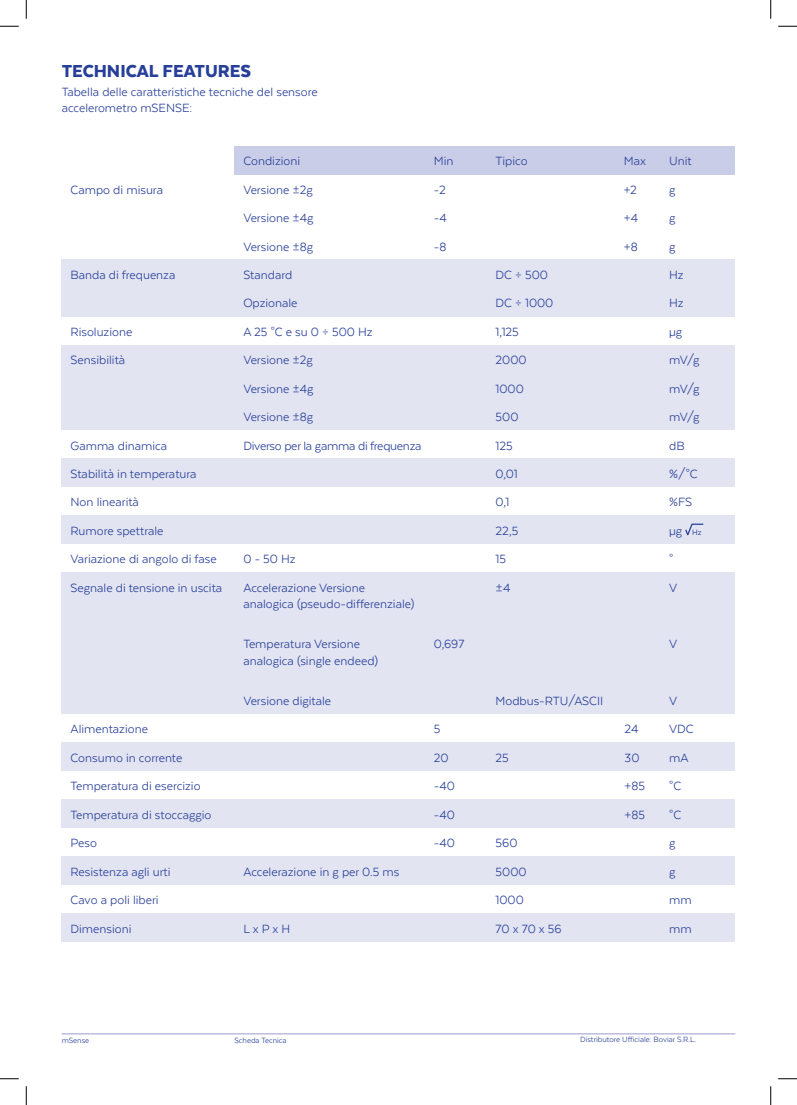
<style>
.page{position:relative;width:797px;height:1105px;background:#fff}
.page>*{position:absolute;margin:0;border:0;box-sizing:border-box;transform-origin:0 0}
.t1{font:900 20px "Texta";color:#283f99}
.t2{font:13.75px/16.2px "Texta";color:#283f99}
.t3{font:13.75px "Texta";letter-spacing:-.02em;color:#283f99}
.t4{font:8.75px "Texta";color:#283f99}
.t5{font:8.75px "Texta";color:#283f99}
</style>
<div class="page">
<hr style="left:62px;top:1034px;width:673px;height:1px;background:#9c9bcc">
<div style="left:234px;top:146px;width:501px;height:28px;background:#cacde7"></div>
<div style="left:62px;top:260px;width:673px;height:28px;background:#e2e4f2"></div>
<div style="left:62px;top:459px;width:673px;height:28px;background:#e2e4f2"></div>
<div style="left:62px;top:572px;width:673px;height:57px;background:#e2e4f2"></div>
<div style="left:62px;top:629px;width:673px;height:57px;background:#e2e4f2"></div>
<div style="left:62px;top:743px;width:673px;height:28px;background:#e2e4f2"></div>
<div style="left:62px;top:799px;width:673px;height:29px;background:#e2e4f2"></div>
<div style="left:62px;top:856px;width:673px;height:29px;background:#e2e4f2"></div>
<div style="left:62px;top:913px;width:673px;height:29px;background:#e2e4f2"></div>
<div style="left:62px;top:686px;width:673px;height:28px;background:#e2e4f2"></div>
<div style="left:62px;top:515px;width:673px;height:29px;background:#e2e4f2"></div>
<div style="left:62px;top:288px;width:673px;height:28px;background:#e2e4f2"></div>
<div style="left:62px;top:345px;width:673px;height:28px;background:#e2e4f2"></div>
<div style="left:62px;top:373px;width:673px;height:29px;background:#e2e4f2"></div>
<div style="left:62px;top:402px;width:673px;height:28px;background:#e2e4f2"></div>
<svg style="left:685px;top:523px;width:19px;height:13px"></svg>
<svg style="left:0;top:25px;width:19px;height:2px"></svg>
<svg style="left:778px;top:25px;width:19px;height:2px"></svg>
<svg style="left:0;top:1078px;width:19px;height:1px"></svg>
<svg style="left:778px;top:1078px;width:19px;height:1px"></svg>
<svg style="left:25px;top:0;width:2px;height:19px"></svg>
<svg style="left:25px;top:1086px;width:2px;height:19px"></svg>
<svg style="left:770px;top:0;width:1px;height:19px"></svg>
<svg style="left:770px;top:1086px;width:1px;height:19px"></svg>
<p class="t1" style="left:62px;top:60px;width:191px">TECHNICAL FEATURES</p>
<p class="t2" style="left:62px;top:83px;width:257px">Tabella delle caratteristiche tecniche del sensore accelerometro mSENSE:</p>
<p class="t2" style="left:243px;top:153px;width:58px">Condizioni</p>
<p class="t2" style="left:434px;top:153px;width:21px">Min</p>
<p class="t2" style="left:495px;top:153px;width:34px">Tipico</p>
<p class="t2" style="left:624px;top:153px;width:24px">Max</p>
<p class="t2" style="left:669px;top:153px;width:24px">Unit</p>
<p class="t2" style="left:71px;top:181px;width:94px">Campo di misura</p>
<p class="t2" style="left:243px;top:181px;width:71px">Versione ±2g</p>
<p class="t2" style="left:243px;top:210px;width:72px">Versione ±4g</p>
<p class="t2" style="left:243px;top:238px;width:71px">Versione ±8g</p>
<p class="t2" style="left:434px;top:181px;width:13px">-2</p>
<p class="t2" style="left:434px;top:210px;width:14px">-4</p>
<p class="t2" style="left:434px;top:238px;width:14px">-8</p>
<p class="t2" style="left:624px;top:181px;width:15px">+2</p>
<p class="t2" style="left:624px;top:210px;width:16px">+4</p>
<p class="t2" style="left:624px;top:238px;width:15px">+8</p>
<p class="t2" style="left:669px;top:181px;width:8px">g</p>
<p class="t2" style="left:669px;top:210px;width:8px">g</p>
<p class="t2" style="left:669px;top:238px;width:8px">g</p>
<p class="t2" style="left:71px;top:267px;width:106px">Banda di frequenza</p>
<p class="t2" style="left:243px;top:267px;width:50px">Standard</p>
<p class="t2" style="left:495px;top:267px;width:54px">DC ÷ 500</p>
<p class="t2" style="left:669px;top:267px;width:16px">Hz</p>
<p class="t2" style="left:71px;top:323px;width:63px">Risoluzione</p>
<p class="t2" style="left:71px;top:352px;width:56px">Sensibilità</p>
<p class="t2" style="left:243px;top:295px;width:56px">Opzionale</p>
<p class="t2" style="left:243px;top:323px;width:131px">A 25 °C e su 0 ÷ 500 Hz</p>
<p class="t2" style="left:243px;top:352px;width:71px">Versione ±2g</p>
<p class="t2" style="left:243px;top:380px;width:72px">Versione ±4g</p>
<p class="t2" style="left:243px;top:409px;width:71px">Versione ±8g</p>
<p class="t2" style="left:495px;top:295px;width:59px">DC ÷ 1000</p>
<p class="t2" style="left:495px;top:323px;width:25px">1,125</p>
<p class="t2" style="left:495px;top:352px;width:33px">2000</p>
<p class="t2" style="left:495px;top:380px;width:30px">1000</p>
<p class="t2" style="left:495px;top:409px;width:24px">500</p>
<p class="t2" style="left:669px;top:295px;width:16px">Hz</p>
<p class="t2" style="left:669px;top:323px;width:15px">µg</p>
<p class="t2" style="left:669px;top:352px;width:32px">mV/g</p>
<p class="t2" style="left:669px;top:380px;width:32px">mV/g</p>
<p class="t2" style="left:669px;top:409px;width:32px">mV/g</p>
<p class="t2" style="left:71px;top:437px;width:98px">Gamma dinamica</p>
<p class="t2" style="left:71px;top:465px;width:127px">Stabilità in temperatura</p>
<p class="t3" style="left:243px;top:438px;width:180px">Diverso per la gamma di frequenza</p>
<p class="t2" style="left:495px;top:437px;width:19px">125</p>
<p class="t2" style="left:495px;top:465px;width:24px">0,01</p>
<p class="t2" style="left:669px;top:437px;width:17px">dB</p>
<p class="t2" style="left:669px;top:465px;width:30px">%/°C</p>
<p class="t2" style="left:71px;top:494px;width:70px">Non linearità</p>
<p class="t2" style="left:71px;top:522px;width:94px">Rumore spettrale</p>
<p class="t2" style="left:495px;top:494px;width:15px">0,1</p>
<p class="t2" style="left:495px;top:522px;width:24px">22,5</p>
<p class="t2" style="left:669px;top:494px;width:25px">%FS</p>
<p class="t2" style="left:669px;top:522px;width:15px">µg</p>
<p class="t5" style="left:692px;top:527px;width:11px">Hz</p>
<p class="t2" style="left:71px;top:550px;width:148px">Variazione di angolo di fase</p>
<p class="t2" style="left:71px;top:579px;width:153px">Segnale di tensione in uscita</p>
<p class="t2" style="left:71px;top:721px;width:79px">Alimentazione</p>
<p class="t2" style="left:71px;top:749px;width:113px">Consumo in corrente</p>
<p class="t2" style="left:71px;top:778px;width:131px">Temperatura di esercizio</p>
<p class="t2" style="left:71px;top:806px;width:142px">Temperatura di stoccaggio</p>
<p class="t2" style="left:71px;top:835px;width:28px">Peso</p>
<p class="t2" style="left:71px;top:863px;width:102px">Resistenza agli urti</p>
<p class="t2" style="left:71px;top:892px;width:90px">Cavo a poli liberi</p>
<p class="t2" style="left:71px;top:920px;width:62px">Dimensioni</p>
<p class="t2" style="left:243px;top:551px;width:54px">0 - 50 Hz</p>
<p class="t2" style="left:495px;top:551px;width:12px">15</p>
<p class="t2" style="left:495px;top:579px;width:16px">±4</p>
<p class="t2" style="left:243px;top:579px;width:123px">Accelerazione Versione</p>
<p class="t2" style="left:243px;top:595px;width:172px">analogica (pseudo-differenziale)</p>
<p class="t2" style="left:243px;top:636px;width:118px">Temperatura Versione</p>
<p class="t2" style="left:243px;top:652px;width:136px">analogica (single endeed)</p>
<p class="t2" style="left:243px;top:693px;width:89px">Versione digitale</p>
<p class="t2" style="left:434px;top:636px;width:32px">0,697</p>
<p class="t2" style="left:495px;top:693px;width:109px">Modbus-RTU/ASCII</p>
<p class="t2" style="left:434px;top:721px;width:8px">5</p>
<p class="t2" style="left:434px;top:749px;width:16px">20</p>
<p class="t2" style="left:434px;top:778px;width:23px">-40</p>
<p class="t2" style="left:434px;top:806px;width:23px">-40</p>
<p class="t2" style="left:434px;top:835px;width:23px">-40</p>
<p class="t2" style="left:495px;top:749px;width:15px">25</p>
<p class="t2" style="left:495px;top:835px;width:23px">560</p>
<p class="t2" style="left:624px;top:721px;width:16px">24</p>
<p class="t2" style="left:624px;top:749px;width:16px">30</p>
<p class="t2" style="left:624px;top:778px;width:22px">+85</p>
<p class="t2" style="left:624px;top:806px;width:22px">+85</p>
<p class="t2" style="left:669px;top:551px;width:6px">°</p>
<p class="t2" style="left:669px;top:579px;width:10px">V</p>
<p class="t2" style="left:669px;top:636px;width:10px">V</p>
<p class="t2" style="left:669px;top:693px;width:10px">V</p>
<p class="t2" style="left:669px;top:721px;width:26px">VDC</p>
<p class="t2" style="left:669px;top:749px;width:21px">mA</p>
<p class="t2" style="left:669px;top:778px;width:14px">°C</p>
<p class="t2" style="left:669px;top:806px;width:14px">°C</p>
<p class="t2" style="left:669px;top:835px;width:8px">g</p>
<p class="t2" style="left:243px;top:863px;width:157px">Accelerazione in g per 0.5 ms</p>
<p class="t2" style="left:495px;top:863px;width:32px">5000</p>
<p class="t2" style="left:669px;top:863px;width:8px">g</p>
<p class="t2" style="left:669px;top:892px;width:24px">mm</p>
<p class="t2" style="left:669px;top:920px;width:24px">mm</p>
<p class="t2" style="left:495px;top:892px;width:30px">1000</p>
<p class="t2" style="left:243px;top:920px;width:49px">L x P x H</p>
<p class="t2" style="left:495px;top:920px;width:67px">70 x 70 x 56</p>
<p class="t4" style="left:62px;top:1036px;width:29px">mSense</p>
<p class="t4" style="left:234px;top:1036px;width:54px">Scheda Tecnica</p>
<p class="t4" style="left:580px;top:1035px;width:117px">Distributore Ufficiale: Boviar S.R.L.</p>
</div>
